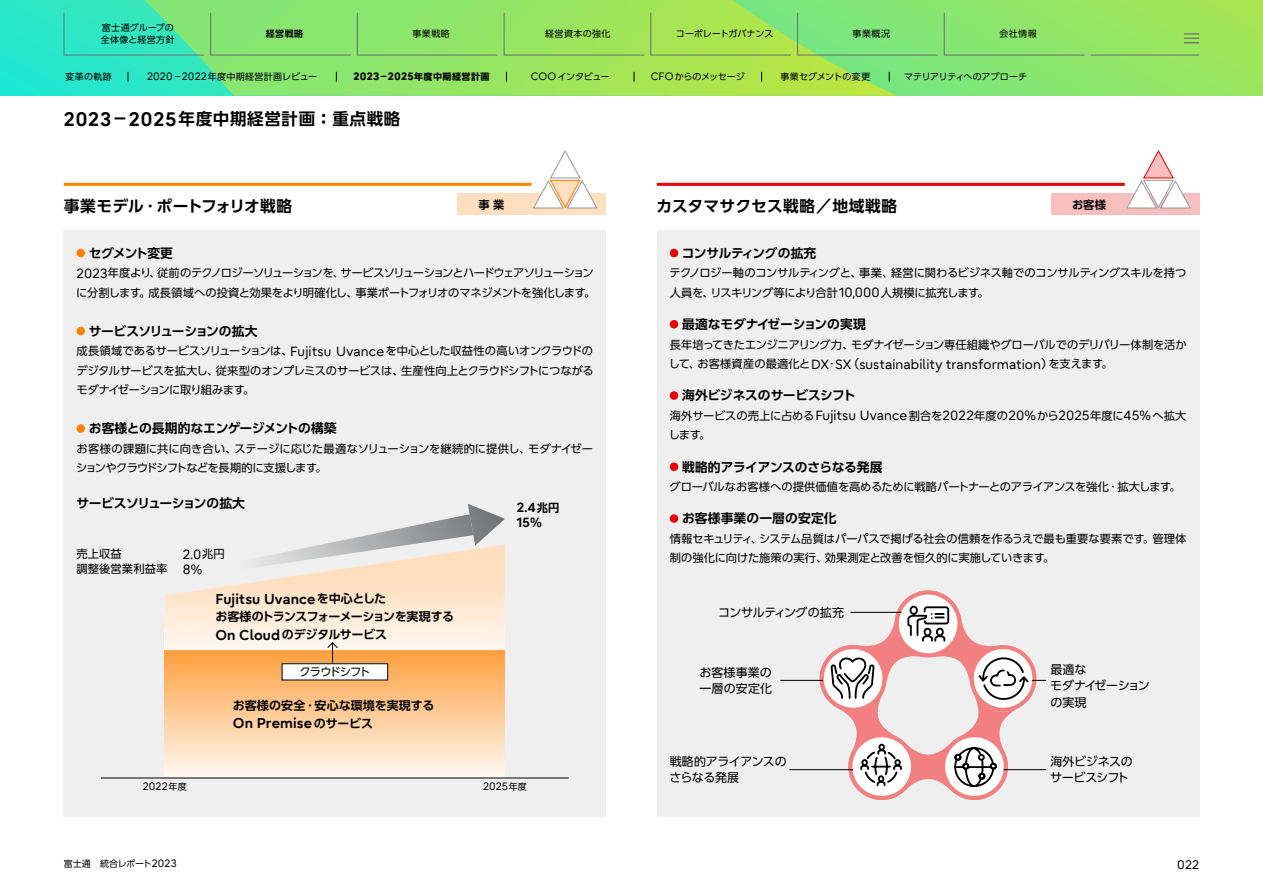
<style>
.page{position:relative;width:1263px;height:893px;background:#fff}
.page>*{position:absolute;margin:0;border:0;box-sizing:border-box;transform-origin:0 0}
.t1{font:700 16.5px "PUD Shin Go Pr 6 N De";letter-spacing:.04em;color:#000}
.t2{font:700 15.75px "PUD Shin Go Pr 6 N De";color:#000}
.t3{font:700 15.75px "PUD Shin Go Pr 6 N De";letter-spacing:.02em;color:#000}
.t4{font:700 14.1px "Fujitsu Infinity Pro";letter-spacing:.005em;color:#000}
.t5{font:13.2px "Fujitsu Infinity Pro";letter-spacing:.01em;color:#000}
.t6{font:700 13.2px/15px "Fujitsu Infinity Pro";color:#000}
.t7{font:700 12.75px "PUD Shin Go Pr 6 N De";letter-spacing:-.015em;color:#000}
.t8{font:700 12.75px "PUD Shin Go Pr 6 N De";letter-spacing:-.04em;color:#000}
.t9{font:700 12.75px "PUD Shin Go Pr 6 N De";letter-spacing:.01em;color:#000}
.t10{font:700 12.75px "PUD Shin Go Pr 6 N De";letter-spacing:-.055em;color:#000}
.t11{font:12.45px "Fujitsu Infinity Pro";color:#000}
.t12{font:12px/16.5px "PUD Shin Go Pr 6 N";letter-spacing:-.02em;color:#000}
.t13{font:700 12px/18px "PUD Shin Go Pr 6 N De";letter-spacing:-.04em;color:#000}
.t14{font:700 12px "PUD Shin Go Pr 6 N De";letter-spacing:.005em;color:#000}
.t15{font:12px/16.5px "PUD Shin Go Pr 6 N";letter-spacing:.01em;color:#000}
.t16{font:11.25px/19.5px "PUD Shin Go Pr 6 N";letter-spacing:-.02em;color:#000}
.t17{font:11.25px/19.5px "PUD Shin Go Pr 6 N";letter-spacing:-.065em;color:#000}
.t18{font:11.25px "PUD Shin Go Pr 6 N";letter-spacing:.01em;color:#000}
.t19{font:11.25px "PUD Shin Go Pr 6 N";letter-spacing:-.08em;color:#000}
.t20{font:700 11.25px "PUD Shin Go Pr 6 N De";color:#000}
.t21{font:10.65px "Fujitsu Infinity Pro";letter-spacing:.015em;color:#000}
.t22{font:9px "PUD Shin Go Pr 6 N";letter-spacing:.01em;color:#000}
.t23{font:9px/12px "PUD Shin Go Pr 6 N";letter-spacing:.035em;color:#000}
.t24{font:700 9px "PUD Shin Go Pr 6 N";letter-spacing:.05em;color:#000}
.t25{font:9px "PUD Shin Go Pr 6 N";letter-spacing:-.03em;color:#000}
.t26{font:9px "PUD Shin Go Pr 6 N";letter-spacing:-.01em;color:#000}
.t27{font:9px "PUD Shin Go Pr 6 N";letter-spacing:-.02em;color:#000}
.t28{font:9px "PUD Shin Go Pr 6 N";letter-spacing:.04em;color:#000}
.t29{font:700 9px "PUD Shin Go Pr 6 N De";color:#000}
.s1{font-family:"Fujitsu Infinity Pro";font-size:10.65px}
.s2{font-family:"Fujitsu Infinity Pro";font-weight:800;font-size:10.65px}
.s3{font-family:"Fujitsu Infinity Pro";font-size:19.5px}
.s4{font-family:"Fujitsu Infinity Pro";font-size:13.2px}
.s5{font-family:"PUD Shin Go Pr 6 N De";font-size:11.25px}
.s6{font-family:"PUD Shin Go Pr 6 N";font-size:11.25px}
.s7{font-family:"PUD Shin Go Pr 6 N De";font-size:12px}
.s8{font-family:"Fujitsu Infinity Pro";font-size:14.1px}
.s9{font-family:"PUD Shin Go Pr 6 N";font-size:9px}
</style>
<div class="page">
<div style="left:64px;top:230px;width:542px;height:586px;background:#efefef"></div>
<div style="left:657px;top:230px;width:542px;height:586px;background:#efefef"></div>
<svg style="left:0;top:0;width:1263px;height:96px;background:#74e582"></svg>
<svg style="left:144px;top:0;width:753px;height:96px;background:#8ee369"></svg>
<svg style="left:165px;top:663px;width:340px;height:115px;background:#fcd0a3"></svg>
<hr style="left:64px;top:183px;width:467px;height:3px;background:#ff8100">
<hr style="left:657px;top:183px;width:468px;height:3px;background:#e60000">
<div style="left:77px;top:249px;width:8px;height:8px;background:#ff8100;border-radius:50%"></div>
<div style="left:77px;top:327px;width:8px;height:8px;background:#ff8100;border-radius:50%"></div>
<div style="left:77px;top:424px;width:8px;height:9px;background:#ff8100;border-radius:50%"></div>
<div style="left:670px;top:249px;width:8px;height:8px;background:#e60000;border-radius:50%"></div>
<div style="left:670px;top:320px;width:8px;height:8px;background:#e60000;border-radius:50%"></div>
<div style="left:670px;top:391px;width:8px;height:9px;background:#e60000;border-radius:50%"></div>
<div style="left:670px;top:463px;width:8px;height:8px;background:#e60000;border-radius:50%"></div>
<div style="left:670px;top:514px;width:8px;height:9px;background:#e60000;border-radius:50%"></div>
<div style="left:282px;top:664px;width:106px;height:16px;background:#fff"></div>
<hr style="left:101px;top:778px;width:468px;height:1px;background:#000">
<svg style="left:165px;top:504px;width:340px;height:159px"></svg>
<div style="left:1051px;top:193px;width:148px;height:22px;background:#f9bfbf"></div>
<div style="left:457px;top:193px;width:149px;height:22px;background:#ffdfbf"></div>
<svg style="left:1126px;top:150px;width:65px;height:59px"></svg>
<svg style="left:533px;top:150px;width:65px;height:59px"></svg>
<hr style="left:789px;top:769px;width:64px;height:1px;background:#000">
<hr style="left:780px;top:680px;width:43px;height:1px;background:#000">
<svg style="left:820px;top:590px;width:226px;height:210px"></svg>
<hr style="left:1091px;top:55px;width:108px;height:1px;background:#6d6e70">
<svg style="left:64px;top:12px;width:140px;height:43px;background:#42e5b1"></svg>
<div style="left:210px;top:12px;width:141px;height:43px;background:#88e671"></div>
<div style="left:357px;top:12px;width:141px;height:43px;background:#8ee66a"></div>
<svg style="left:1184px;top:33px;width:15px;height:10px"></svg>
<svg style="left:504px;top:12px;width:287px;height:43px;background:#9fe359"></svg>
<svg style="left:797px;top:12px;width:141px;height:43px;background:#7ee379"></svg>
<svg style="left:944px;top:12px;width:141px;height:43px;background:#8be46c"></svg>
<p class="t23" style="left:101px;top:22px;width:75px">富士通グループの全体像と経営方針</p>
<p class="t29" style="left:266px;top:29px;width:39px">経営戦略</p>
<p class="t22" style="left:412px;top:29px;width:39px">事業戦略</p>
<p class="t28" style="left:545px;top:29px;width:67px">経営資本の強化</p>
<p class="t26" style="left:676px;top:29px;width:99px">コーポレートガバナンス</p>
<p class="t22" style="left:852px;top:29px;width:39px">事業概況</p>
<p class="t22" style="left:999px;top:29px;width:39px">会社情報</p>
<p class="t22" style="left:65px;top:72px;width:48px">変革の軌跡</p>
<p class="t23" style="left:147px;top:71px;width:171px"><span class="s1">2020</span>－<span class="s1">2022</span>年度中期経営計画レビュー</p>
<p class="t24" style="left:353px;top:72px;width:138px"><span class="s2">2023</span>－<span class="s2">2025</span>年度中期経営計画</p>
<p class="t22" style="left:531px;top:72px;width:80px"><span class="s1">COO</span> インタビュー</p>
<p class="t27" style="left:651px;top:72px;width:96px"><span class="s1">CFO</span>からのメッセージ</p>
<p class="t22" style="left:780px;top:72px;width:91px">事業セグメントの変更</p>
<p class="t25" style="left:904px;top:72px;width:124px">マテリアリティへのアプローチ</p>
<h1 class="t1" style="left:64px;top:110px;width:338px"><span class="s3">2023</span>－<span class="s3">2025</span>年度中期経営計画：重点戦略</h1>
<h2 class="t2" style="left:64px;top:198px;width:230px">事業モデル・ポートフォリオ戦略</h2>
<h2 class="t3" style="left:656px;top:198px;width:242px">カスタマサクセス戦略／地域戦略</h2>
<p class="t20" style="left:478px;top:198px;width:27px">事業</p>
<p class="t20" style="left:1072px;top:198px;width:35px">お客様</p>
<p class="t10" style="left:89px;top:246px;width:86px">セグメント変更</p>
<p class="t17" style="left:76px;top:264px;width:521px"><span class="s4">2023</span>年度より、従前のテクノロジーソリューションを、サービスソリューションとハードウェアソリューションに分割します。成長領域への投資と効果をより明確化し、事業ポートフォリオのマネジメントを強化します。</p>
<p class="t8" style="left:89px;top:324px;width:170px">サービスソリューションの拡大</p>
<p class="t16" style="left:76px;top:342px;width:519px;text-align:justify">成長領域であるサービスソリューションは、<span class="s4">Fujitsu Uvance</span>を中心とした収益性の高いオンクラウドのデジタルサービスを拡大し、従来型のオンプレミスのサービスは、生産性向上とクラウドシフトにつながるモダナイゼーションに取り組みます。</p>
<p class="t7" style="left:89px;top:421px;width:249px">お客様との長期的なエンゲージメントの構築</p>
<p class="t16" style="left:76px;top:439px;width:518px">お客様の課題に共に向き合い、ステージに応じた最適なソリューションを継続的に提供し、モダナイゼーションやクラウドシフトなどを長期的に支援します。</p>
<p class="t8" style="left:76px;top:496px;width:170px">サービスソリューションの拡大</p>
<p class="t6" style="left:517px;top:500px;width:44px">2.4<span class="s5">兆円<br></span>15%</p>
<p class="t16" style="left:77px;top:545px;width:47px">売上収益</p>
<p class="t5" style="left:183px;top:546px;width:44px">2.0<span class="s6">兆円</span></p>
<p class="t18" style="left:77px;top:563px;width:127px">調整後営業利益率 <span class="s4">8%</span></p>
<p class="t4" style="left:215px;top:589px;width:172px">Fujitsu Uvance<span class="s7">を中心とした</span></p>
<p class="t13" style="left:215px;top:608px;width:240px">お客様のトランスフォーメーションを実現する<br><span class="s8">On Cloud</span>のデジタルサービス</p>
<p class="t19" style="left:299px;top:666px;width:73px">クラウドシフト</p>
<p class="t14" style="left:233px;top:699px;width:203px">お客様の安全･安心な環境を実現する</p>
<p class="t4" style="left:233px;top:714px;width:142px">On Premise<span class="s7">のサービス</span></p>
<p class="t21" style="left:143px;top:780px;width:45px">2022<span class="s9">年度</span></p>
<p class="t21" style="left:483px;top:780px;width:45px">2025<span class="s9">年度</span></p>
<p class="t7" style="left:682px;top:246px;width:136px">コンサルティングの拡充</p>
<p class="t16" style="left:669px;top:264px;width:518px">テクノロジー軸のコンサルティングと、事業、経営に関わるビジネス軸でのコンサルティングスキルを持つ人員を、リスキリング等により合計<span class="s4">10,000</span>人規模に拡充します。</p>
<p class="t7" style="left:682px;top:317px;width:185px">最適なモダナイゼーションの実現</p>
<p class="t16" style="left:670px;top:335px;width:518px">長年培ってきたエンジニアリング力、モダナイゼーション専任組織やグローバルでのデリバリー体制を活か</p>
<p class="t5" style="left:669px;top:355px;width:446px"><span class="s6">して、お客様資産の最適化と</span>DX<span class="s6">･</span>SX<span class="s6">（</span>sustainability transformation<span class="s6">）を支えます。</span></p>
<p class="t7" style="left:682px;top:388px;width:175px">海外ビジネスのサービスシフト</p>
<p class="t16" style="left:669px;top:406px;width:519px">海外サービスの売上に占める<span class="s4">Fujitsu Uvance</span>割合を<span class="s4">2022</span>年度の<span class="s4">20%</span>から<span class="s4">2025</span>年度に<span class="s4">45%</span>へ拡大します。</p>
<p class="t7" style="left:682px;top:460px;width:202px">戦略的アライアンスのさらなる発展</p>
<p class="t16" style="left:670px;top:477px;width:513px">グローバルなお客様への提供価値を高めるために戦略パートナーとのアライアンスを強化・拡大します。</p>
<p class="t9" style="left:682px;top:512px;width:156px">お客様事業の一層の安定化</p>
<p class="t16" style="left:670px;top:529px;width:518px">情報セキュリティ、システム品質はパーパスで掲げる社会の信頼を作るうえで最も重要な要素です。管理体制の強化に向けた施策の実行、効果測定と改善を恒久的に実施していきます。</p>
<p class="t12" style="left:718px;top:604px;width:127px">コンサルティングの拡充</p>
<p class="t15" style="left:699px;top:664px;width:74px">お客様事業の一層の安定化</p>
<p class="t12" style="left:669px;top:754px;width:119px">戦略的アライアンスのさらなる発展</p>
<p class="t12" style="left:1050px;top:661px;width:101px">最適な<br>モダナイゼーションの実現</p>
<p class="t12" style="left:1050px;top:754px;width:84px">海外ビジネスのサービスシフト</p>
<p class="t22" style="left:64px;top:858px;width:114px">富士通　統合レポート<span class="s1">2023</span></p>
<p class="t11" style="left:1177px;top:856px;width:23px">022</p>
</div>
